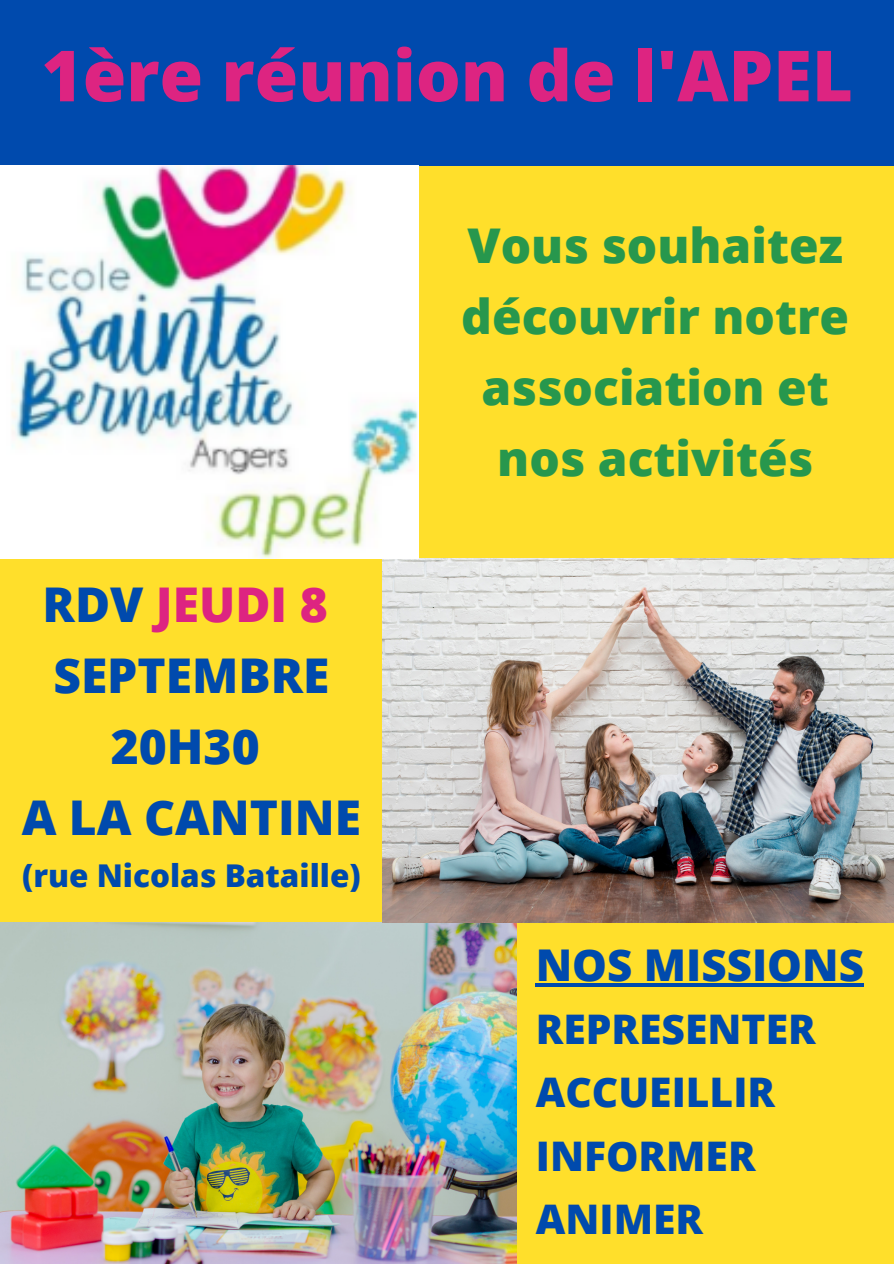
<style>
.page{position:relative;width:894px;height:1264px;background:#fff}
.page>*{position:absolute;margin:0;border:0;box-sizing:border-box;transform-origin:0 0}
.t1{font:800 70.5px "Open Sans";color:#dd2481}
.t2{font:800 47.85px/70.9px "Open Sans";color:#27974d;text-align:center}
.t3{font:800 47.85px/70.9px "Open Sans";color:#004aad;text-align:center}
.t4{font:800 43.8px "Open Sans";color:#004aad}
.t5{font:800 40.8px/63px "Open Sans";color:#004aad}
.t6{font:800 31.35px "Open Sans";color:#004aad}
.s1{color:#dd2481}
</style>
<div class="page">
<div style="left:0;top:0;width:893px;height:1263px;background:#ffdf2b"></div>
<div style="left:0;top:0;width:893px;height:166px;background:#004aad"></div>
<img style="left:0;top:922px;width:516px;height:341px">
<img style="left:383px;top:559px;width:510px;height:363px">
<img style="left:0;top:165px;width:418px;height:393px">
<hr style="left:535px;top:983px;width:328px;height:3px;background:#004aad">
<h1 class="t1" style="left:41px;top:26px;width:812px">1ère réunion de l'APEL</h1>
<p class="t3" style="left:22px;top:568px;width:341px">RDV <span class="s1">JEUDI 8<br></span>SEPTEMBRE<br>20H30<br>A LA CANTINE</p>
<p class="t6" style="left:22px;top:853px;width:340px">(rue Nicolas Bataille)</p>
<p class="t2" style="left:461px;top:209px;width:389px">Vous souhaitez découvrir notre association et nos activités</p>
<p class="t4" style="left:535px;top:934px;width:329px">NOS MISSIONS</p>
<p class="t5" style="left:535px;top:997px;width:281px">REPRESENTER<br>ACCUEILLIR<br>INFORMER<br>ANIMER</p>
</div>
